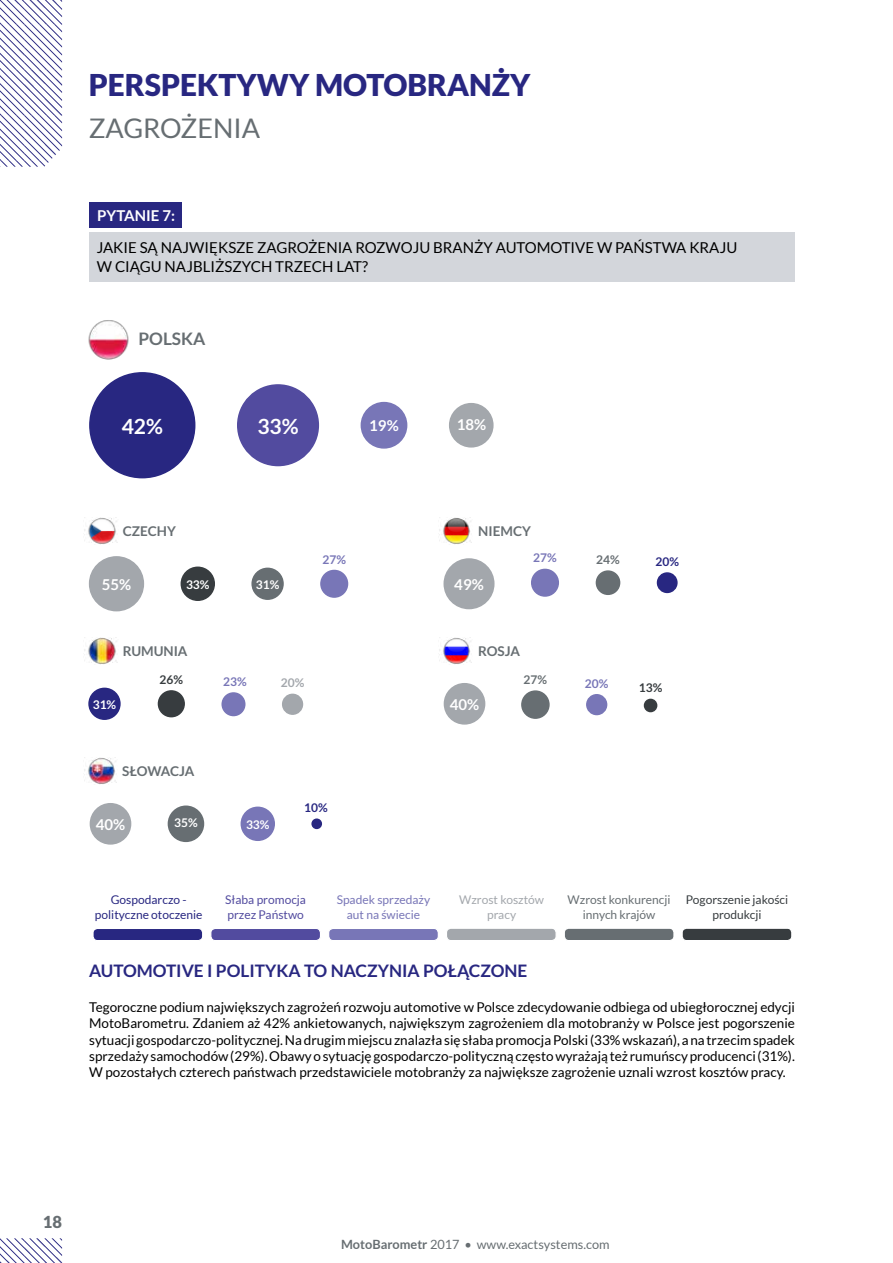
<style>
.page{position:relative;width:893px;height:1263px;background:#fff}
.page>*{position:absolute;margin:0;border:0;box-sizing:border-box;transform-origin:0 0}
.t1{font:900 30px "Lato";color:#282781}
.t2{font:27px "Lato";color:#676e72}
.t3{font:700 21px "Lato";color:#fff}
.t4{font:700 17.25px "Lato";color:#282781}
.t5{font:700 17.25px "Lato";color:#676e72}
.t6{font:900 16.5px "Lato";color:#676e72}
.t7{font:15px/19.5px "Lato";color:#000}
.t8{font:700 15px "Lato";color:#fff}
.t9{font:13.5px/16.2px "Lato";color:#000;text-align:justify}
.t10{font:700 13.5px "Lato";color:#676e72}
.t11{font:12.75px "Lato";color:#676e72}
.t12{font:12px/14.4px "Lato";color:#282781;text-align:center}
.t13{font:12px/14.4px "Lato";color:#676e72;text-align:center}
.t14{font:12px/14.4px "Lato";color:#7876b7;text-align:center}
.t15{font:12px/14.4px "Lato";color:#373c3f;text-align:center}
.t16{font:12px/14.4px "Lato";color:#524b9f}
.t17{font:12px/14.4px "Lato";color:#a3a7ac;text-align:center}
.t18{font:700 12px "Lato";color:#fff}
.t19{font:700 12px "Lato";color:#7876b7}
.t20{font:700 12px "Lato";color:#676e72}
.t21{font:700 12px "Lato";color:#282781}
.t22{font:700 12px "Lato";color:#373c3f}
.t23{font:700 12px "Lato";color:#a3a7ac}
.s1{font-weight:700}
</style>
<div class="page">
<svg style="left:0;top:0;width:63px;height:167px"></svg>
<svg style="left:0;top:1238px;width:62px;height:25px"></svg>
<div style="left:89px;top:202px;width:93px;height:25px;background:#282781"></div>
<div style="left:89px;top:232px;width:706px;height:49px;background:#d3d6db"></div>
<div style="left:90px;top:373px;width:105px;height:105px;background:#282781;border-radius:50%"></div>
<div style="left:89px;top:372px;width:106px;height:106px;border:2px solid #282781;border-radius:50%"></div>
<div style="left:90px;top:557px;width:53px;height:54px;background:#a3a7ac;border-radius:50%"></div>
<div style="left:89px;top:556px;width:55px;height:55px;border:2px solid #a3a7ac;border-radius:50%"></div>
<div style="left:444px;top:559px;width:50px;height:49px;background:#a3a7ac;border-radius:50%"></div>
<div style="left:443px;top:558px;width:52px;height:51px;border:2px solid #a3a7ac;border-radius:50%"></div>
<div style="left:89px;top:688px;width:31px;height:31px;background:#282781;border-radius:50%"></div>
<div style="left:88px;top:688px;width:33px;height:32px;border:2px solid #282781;border-radius:50%"></div>
<div style="left:444px;top:684px;width:41px;height:40px;background:#a3a7ac;border-radius:50%"></div>
<div style="left:444px;top:683px;width:41px;height:42px;border:2px solid #a3a7ac;border-radius:50%"></div>
<div style="left:90px;top:804px;width:41px;height:40px;background:#a3a7ac;border-radius:50%"></div>
<div style="left:90px;top:803px;width:41px;height:42px;border:2px solid #a3a7ac;border-radius:50%"></div>
<div style="left:93px;top:928px;width:110px;height:12px;background:#282781;border-radius:4px"></div>
<div style="left:92px;top:928px;width:111px;height:13px;border:1px solid #fff;border-radius:4px"></div>
<div style="left:211px;top:928px;width:109px;height:12px;background:#524b9f;border-radius:4px"></div>
<div style="left:210px;top:928px;width:111px;height:13px;border:1px solid #fff;border-radius:4px"></div>
<div style="left:329px;top:928px;width:109px;height:12px;background:#7876b7;border-radius:4px"></div>
<div style="left:328px;top:928px;width:111px;height:13px;border:1px solid #fff;border-radius:4px"></div>
<div style="left:446px;top:928px;width:110px;height:12px;background:#a3a7ac;border-radius:5px"></div>
<div style="left:446px;top:928px;width:111px;height:13px;border:1px solid #fff;border-radius:5px"></div>
<img style="left:88px;top:320px;width:41px;height:40px">
<img style="left:439px;top:517px;width:33px;height:27px">
<img style="left:439px;top:637px;width:33px;height:27px">
<img style="left:84px;top:637px;width:34px;height:27px">
<img style="left:84px;top:757px;width:33px;height:27px">
<img style="left:84px;top:517px;width:34px;height:27px">
<div style="left:238px;top:385px;width:80px;height:80px;background:#524b9f;border-radius:50%"></div>
<div style="left:237px;top:384px;width:82px;height:82px;border:2px solid #524b9f;border-radius:50%"></div>
<div style="left:361px;top:403px;width:46px;height:45px;background:#7876b7;border-radius:50%"></div>
<div style="left:361px;top:402px;width:46px;height:47px;border:2px solid #7876b7;border-radius:50%"></div>
<div style="left:450px;top:404px;width:43px;height:43px;background:#a3a7ac;border-radius:50%"></div>
<div style="left:449px;top:403px;width:45px;height:45px;border:2px solid #a3a7ac;border-radius:50%"></div>
<div style="left:564px;top:928px;width:110px;height:12px;background:#676e72;border-radius:5px"></div>
<div style="left:564px;top:928px;width:111px;height:13px;border:1px solid #fff;border-radius:5px"></div>
<div style="left:181px;top:567px;width:33px;height:33px;background:#373c3f;border-radius:50%"></div>
<div style="left:181px;top:566px;width:34px;height:35px;border:2px solid #373c3f;border-radius:50%"></div>
<div style="left:252px;top:568px;width:31px;height:31px;background:#676e72;border-radius:50%"></div>
<div style="left:251px;top:568px;width:33px;height:32px;border:2px solid #676e72;border-radius:50%"></div>
<div style="left:321px;top:570px;width:26px;height:27px;background:#7876b7;border-radius:50%"></div>
<div style="left:320px;top:570px;width:28px;height:28px;border:2px solid #7876b7;border-radius:50%"></div>
<div style="left:532px;top:569px;width:26px;height:27px;background:#7876b7;border-radius:50%"></div>
<div style="left:531px;top:569px;width:28px;height:28px;border:2px solid #7876b7;border-radius:50%"></div>
<div style="left:596px;top:571px;width:24px;height:23px;background:#676e72;border-radius:50%"></div>
<div style="left:596px;top:570px;width:24px;height:25px;border:2px solid #676e72;border-radius:50%"></div>
<div style="left:657px;top:573px;width:20px;height:19px;background:#282781;border-radius:50%"></div>
<div style="left:657px;top:572px;width:21px;height:21px;border:2px solid #282781;border-radius:50%"></div>
<div style="left:158px;top:691px;width:26px;height:26px;background:#373c3f;border-radius:50%"></div>
<div style="left:158px;top:690px;width:27px;height:27px;border:2px solid #373c3f;border-radius:50%"></div>
<div style="left:222px;top:693px;width:23px;height:22px;background:#7876b7;border-radius:50%"></div>
<div style="left:221px;top:692px;width:24px;height:24px;border:2px solid #7876b7;border-radius:50%"></div>
<div style="left:283px;top:694px;width:19px;height:20px;background:#a3a7ac;border-radius:50%"></div>
<div style="left:282px;top:694px;width:21px;height:21px;border:2px solid #a3a7ac;border-radius:50%"></div>
<div style="left:168px;top:806px;width:35px;height:35px;background:#676e72;border-radius:50%"></div>
<div style="left:168px;top:805px;width:36px;height:37px;border:2px solid #676e72;border-radius:50%"></div>
<div style="left:241px;top:807px;width:33px;height:33px;background:#7876b7;border-radius:50%"></div>
<div style="left:241px;top:806px;width:34px;height:35px;border:2px solid #7876b7;border-radius:50%"></div>
<div style="left:312px;top:819px;width:9px;height:9px;background:#282781;border-radius:50%"></div>
<div style="left:311px;top:818px;width:11px;height:11px;border:2px solid #282781;border-radius:50%"></div>
<div style="left:522px;top:691px;width:27px;height:27px;background:#676e72;border-radius:50%"></div>
<div style="left:521px;top:690px;width:29px;height:29px;border:2px solid #676e72;border-radius:50%"></div>
<div style="left:587px;top:695px;width:20px;height:19px;background:#7876b7;border-radius:50%"></div>
<div style="left:586px;top:694px;width:21px;height:21px;border:2px solid #7876b7;border-radius:50%"></div>
<div style="left:644px;top:699px;width:13px;height:12px;background:#373c3f;border-radius:50%"></div>
<div style="left:644px;top:699px;width:13px;height:13px;border:2px solid #373c3f;border-radius:50%"></div>
<div style="left:682px;top:928px;width:110px;height:12px;background:#373c3f;border-radius:5px"></div>
<div style="left:681px;top:928px;width:111px;height:13px;border:1px solid #fff;border-radius:5px"></div>
<h1 class="t1" style="left:89px;top:67px;width:443px">PERSPEKTYWY MOTOBRANŻY</h1>
<h2 class="t2" style="left:89px;top:113px;width:173px">ZAGROŻENIA</h2>
<p class="t8" style="left:97px;top:206px;width:79px">PYTANIE 7:</p>
<p class="t7" style="left:97px;top:238px;width:642px">JAKIE SĄ NAJWIĘKSZE ZAGROŻENIA ROZWOJU BRANŻY AUTOMOTIVE W PAŃSTWA KRAJU<br>W CIĄGU NAJBLIŻSZYCH TRZECH LAT?</p>
<p class="t5" style="left:138px;top:329px;width:69px">POLSKA</p>
<h3 class="t3" style="left:122px;top:414px;width:43px">42%</h3>
<h3 class="t3" style="left:257px;top:414px;width:43px">33%</h3>
<p class="t8" style="left:369px;top:417px;width:31px">19%</p>
<p class="t8" style="left:457px;top:416px;width:31px">18%</p>
<p class="t10" style="left:123px;top:523px;width:55px">CZECHY</p>
<p class="t8" style="left:102px;top:576px;width:31px">55%</p>
<p class="t18" style="left:186px;top:577px;width:25px">33%</p>
<p class="t18" style="left:256px;top:577px;width:25px">31%</p>
<p class="t10" style="left:478px;top:524px;width:54px">NIEMCY</p>
<p class="t19" style="left:322px;top:552px;width:25px">27%</p>
<p class="t19" style="left:533px;top:551px;width:25px">27%</p>
<p class="t20" style="left:596px;top:553px;width:25px">24%</p>
<p class="t21" style="left:655px;top:555px;width:25px">20%</p>
<p class="t8" style="left:454px;top:576px;width:31px">49%</p>
<p class="t10" style="left:123px;top:643px;width:66px">RUMUNIA</p>
<p class="t10" style="left:478px;top:644px;width:43px">ROSJA</p>
<p class="t22" style="left:160px;top:673px;width:25px">26%</p>
<p class="t19" style="left:223px;top:675px;width:25px">23%</p>
<p class="t23" style="left:281px;top:676px;width:25px">20%</p>
<p class="t20" style="left:524px;top:673px;width:25px">27%</p>
<p class="t19" style="left:585px;top:676px;width:25px">20%</p>
<p class="t22" style="left:639px;top:681px;width:25px">13%</p>
<p class="t18" style="left:93px;top:697px;width:25px">31%</p>
<p class="t8" style="left:450px;top:696px;width:31px">40%</p>
<p class="t10" style="left:122px;top:764px;width:74px">SŁOWACJA</p>
<p class="t8" style="left:96px;top:816px;width:31px">40%</p>
<p class="t18" style="left:174px;top:816px;width:25px">35%</p>
<p class="t18" style="left:246px;top:817px;width:25px">33%</p>
<p class="t21" style="left:304px;top:801px;width:25px">10%</p>
<p class="t12" style="left:95px;top:892px;width:109px">Gospodarczo - polityczne otoczenie</p>
<p class="t16" style="left:225px;top:892px;width:82px">Słaba promocja przez Państwo</p>
<p class="t17" style="left:459px;top:892px;width:86px">Wzrost kosztów pracy</p>
<p class="t13" style="left:568px;top:892px;width:105px">Wzrost konkurencji innych krajów</p>
<p class="t14" style="left:337px;top:892px;width:95px">Spadek sprzedaży aut na świecie</p>
<p class="t15" style="left:686px;top:892px;width:104px">Pogorszenie jakości produkcji</p>
<p class="t4" style="left:89px;top:961px;width:440px">AUTOMOTIVE I POLITYKA TO NACZYNIA POŁĄCZONE</p>
<p class="t9" style="left:89px;top:999px;width:707px">Tegoroczne podium największych zagrożeń rozwoju automotive w Polsce zdecydowanie odbiega od ubiegłorocznej edycji MotoBarometru. Zdaniem aż 42% ankietowanych, największym zagrożeniem dla motobranży w Polsce jest pogorszenie sytuacji gospodarczo-politycznej. Na drugim miejscu znalazła się słaba promocja Polski (33% wskazań), a na trzecim spadek sprzedaży samochodów (29%). Obawy o sytuację gospodarczo-polityczną często wyrażają też rumuńscy producenci (31%).<br>W pozostałych czterech państwach przedstawiciele motobranży za największe zagrożenie uznali wzrost kosztów pracy.</p>
<p class="t6" style="left:43px;top:1212px;width:21px">18</p>
<p class="t11" style="left:341px;top:1237px;width:270px"><span class="s1">MotoBarometr</span> 2017 • www.exactsystems.com</p>
</div>
